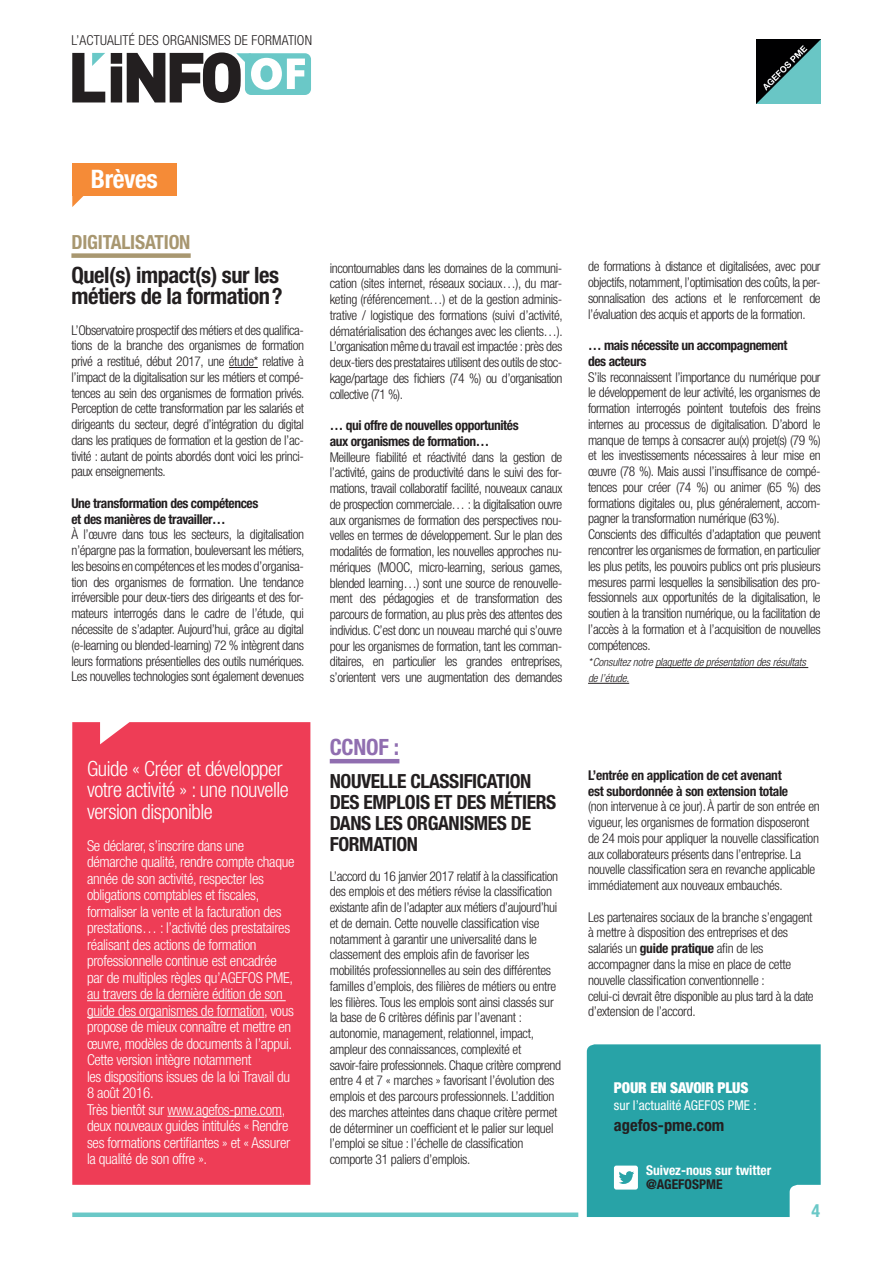
<style>
.page{position:relative;width:893px;height:1263px;background:#fff}
.page>*{position:absolute;margin:0;border:0;box-sizing:border-box;transform-origin:0 0}
.t1{font:700 condensed 25.5px "Helvetica Neue LT Std";letter-spacing:-.015em;color:#fff}
.t2{font:700 condensed 22.5px/21px "Helvetica Neue LT Std";letter-spacing:-.02em;color:#231f20}
.t3{font:700 condensed 22.5px "Helvetica Neue LT Std";letter-spacing:-.01em;color:#906eb0}
.t4{font:300 condensed 21px/21.8px "Helvetica Neue LT Std";letter-spacing:-.02em;color:#fff}
.t5{font:700 condensed 19.5px/21px "Helvetica Neue LT Std";letter-spacing:-.02em;color:#231f20}
.t6{font:700 condensed 19.5px "Helvetica Neue LT Std";letter-spacing:-.01em;color:#a89770}
.t7{font:700 condensed 18px "Helvetica Neue LT Std";color:#6ac8c7}
.t8{font:700 condensed 16.5px "Helvetica Neue LT Std";color:#231f20}
.t9{font:300 condensed 15px/16.5px "Helvetica Neue LT Std";letter-spacing:-.02em;color:#fff}
.t10{font:900 condensed 15px "Helvetica Neue LT Std";letter-spacing:-.01em;color:#fff}
.t11{font:300 condensed 13.65px "Helvetica Neue LT Std";letter-spacing:.01em;color:#231f20}
.t12{font:300 condensed 13.5px/15.8px "Helvetica Neue LT Std";letter-spacing:-.03em;color:#231f20;text-align:justify}
.t13{font:700 condensed 13.5px/15.8px "Helvetica Neue LT Std";letter-spacing:-.03em;color:#231f20}
.t14{font:condensed 13.5px "Helvetica Neue LT Std";color:#fff}
.t15{font:700 condensed 13.5px "Helvetica Neue LT Std";color:#fff}
.t16{font:700 condensed 13.5px "Helvetica Neue LT Std";color:#231f20}
.t17{font:italic 300 condensed 11.25px/15.8px "Helvetica Neue LT Std";letter-spacing:-.01em;color:#231f20}
.s1{font-weight:700}
</style>
<div class="page">
<svg style="left:72px;top:53px;width:33px;height:49px"></svg>
<div style="left:245px;top:53px;width:66px;height:42px;background:#6ac8c7;border-radius:6px"></div>
<svg style="left:111px;top:52px;width:194px;height:51px"></svg>
<div style="left:72px;top:1212px;width:506px;height:5px;background:#6ac8c7"></div>
<img style="left:757px;top:40px;width:63px;height:63px">
<div style="left:587px;top:1044px;width:234px;height:173px;background:#28a3a7"></div>
<svg style="left:72px;top:195px;width:14px;height:12px"></svg>
<div style="left:72px;top:163px;width:104px;height:32px;background:#f58b37"></div>
<div style="left:71px;top:253px;width:120px;height:5px;background:#a89770"></div>
<svg style="left:229px;top:367px;width:29px;height:1px"></svg>
<hr style="left:655px;top:667px;width:153px;height:1px;background:#231f20">
<hr style="left:588px;top:683px;width:41px;height:1px;background:#231f20">
<hr style="left:330px;top:759px;width:69px;height:4px;background:#906eb0">
<div style="left:72px;top:722px;width:238px;height:463px;background:#ee3d56"></div>
<hr style="left:87px;top:1000px;width:199px;height:1px;background:#fff">
<hr style="left:87px;top:1017px;width:177px;height:1px;background:#fff">
<hr style="left:167px;top:1116px;width:115px;height:1px;background:#fff">
<p class="t11" style="left:71px;top:33px;width:242px">L’ACTUALITÉ DES ORGANISMES DE FORMATION</p>
<h1 class="t1" style="left:91px;top:164px;width:69px">Brèves</h1>
<h3 class="t6" style="left:71px;top:230px;width:121px">DIGITALISATION</h3>
<h2 class="t2" style="left:71px;top:264px;width:213px">Quel(s) impact(s) sur les métiers de la formation?</h2>
<p class="t12" style="left:71px;top:322px;width:235px">L’Observatoire prospectif des métiers et des qualifica&shy;tions de la branche des organismes de formation privé a restitué, début 2017, une étude* relative à l’impact de la digitalisation sur les métiers et compé&shy;tences au sein des organismes de formation privés.<br>Perception de cette transformation par les salariés et dirigeants du secteur, degré d’intégration du digital dans les pratiques de formation et la gestion de l’ac&shy;tivité : autant de points abordés dont voici les princi&shy;paux enseignements.</p>
<p class="t13" style="left:71px;top:495px;width:188px">Une transformation des compétences et des manières de travailler…</p>
<p class="t12" style="left:71px;top:527px;width:235px">À l’œuvre dans tous les secteurs, la digitalisation n’épargne pas la formation, bouleversant les métiers, les besoins en compétences et les modes d’organisa&shy;tion des organismes de formation. Une tendance irréversible pour deux-tiers des dirigeants et des for&shy;mateurs interrogés dans le cadre de l’étude, qui nécessite de s’adapter. Aujourd’hui, grâce au digital (e-learning ou blended-learning) 72 % intègrent dans leurs formations présentielles des outils numériques.<br>Les nouvelles technologies sont également devenues</p>
<h3 class="t4" style="left:87px;top:757px;width:203px">Guide « Créer et développer votre activité » : une nouvelle version disponible</h3>
<p class="t9" style="left:87px;top:837px;width:209px">Se déclarer, s’inscrire dans une démarche qualité, rendre compte chaque année de son activité, respecter les obligations comptables et fiscales, formaliser la vente et la facturation des prestations… : l’activité des prestataires réalisant des actions de formation professionnelle continue est encadrée par de multiples règles qu’AGEFOS PME, au travers de la dernière édition de son guide des organismes de formation, vous propose de mieux connaître et mettre en œuvre, modèles de documents à l’appui.<br>Cette version intègre notamment<br>les dispositions issues de la loi Travail du 8 août 2016.<br>Très bientôt sur www.agefos-pme.com, deux nouveaux guides intitulés « Rendre ses formations certifiantes » et « Assurer la qualité de son offre ».</p>
<p class="t12" style="left:330px;top:260px;width:235px">incontournables dans les domaines de la communi&shy;cation (sites internet, réseaux sociaux…), du mar&shy;keting (référencement…) et de la gestion adminis&shy;trative / logistique des formations (suivi d’activité, dématérialisation des échanges avec les clients…).<br>L’organisation même du travail est impactée : près des deux-tiers des prestataires utilisent des outils de stoc&shy;kage/partage des fichiers (74 %) ou d’organisation collective (71 %).</p>
<p class="t13" style="left:330px;top:417px;width:190px">… qui offre de nouvelles opportunités aux organismes de formation…</p>
<p class="t12" style="left:330px;top:449px;width:235px">Meilleure fiabilité et réactivité dans la gestion de l’activité, gains de productivité dans le suivi des for&shy;mations, travail collaboratif facilité, nouveaux canaux de prospection commerciale… : la digitalisation ouvre aux organismes de formation des perspectives nou&shy;velles en termes de développement. Sur le plan des modalités de formation, les nouvelles approches nu&shy;mériques (MOOC, micro-learning, serious games, blended learning…) sont une source de renouvelle&shy;ment des pédagogies et de transformation des parcours de formation, au plus près des attentes des individus. C’est donc un nouveau marché qui s’ouvre pour les organismes de formation, tant les comman&shy;ditaires, en particulier les grandes entreprises, s’orientent vers une augmentation des demandes</p>
<h2 class="t3" style="left:330px;top:733px;width:71px">CCNOF :</h2>
<h3 class="t5" style="left:330px;top:771px;width:228px">NOUVELLE CLASSIFICATION<br>DES EMPLOIS ET DES MÉTIERS<br>DANS LES ORGANISMES DE<br>FORMATION</h3>
<p class="t12" style="left:330px;top:868px;width:233px;text-align:left">L’accord du 16 janvier 2017 relatif à la classification des emplois et des métiers révise la classification existante afin de l’adapter aux métiers d’aujourd’hui et de demain. Cette nouvelle classification vise notamment à garantir une universalité dans le classement des emplois afin de favoriser les mobilités professionnelles au sein des différentes familles d’emplois, des filières de métiers ou entre les filières. Tous les emplois sont ainsi classés sur la base de 6 critères définis par l’avenant : autonomie, management, relationnel, impact, ampleur des connaissances, complexité et savoir-faire professionnels. Chaque critère comprend entre 4 et 7 « marches » favorisant l’évolution des emplois et des parcours professionnels. L’addition des marches atteintes dans chaque critère permet de déterminer un coefficient et le palier sur lequel l’emploi se situe : l’échelle de classification comporte 31 paliers d’emplois.</p>
<p class="t12" style="left:588px;top:259px;width:234px">de formations à distance et digitalisées, avec pour objectifs, notamment, l’optimisation des coûts, la per&shy;sonnalisation des actions et le renforcement de l’évaluation des acquis et apports de la formation.</p>
<p class="t13" style="left:588px;top:337px;width:201px">… mais nécessite un accompagnement des acteurs</p>
<p class="t12" style="left:588px;top:369px;width:234px;text-align:left">S’ils reconnaissent l’importance du numérique pour le développement de leur activité, les organismes de formation interrogés pointent toutefois des freins internes au processus de digitalisation. D’abord le manque de temps à consacrer au(x) projet(s) (79 %) et les investissements nécessaires à leur mise en œuvre (78 %). Mais aussi l’insuffisance de compé&shy;tences pour créer (74 %) ou animer (65 %) des formations digitales ou, plus généralement, accom&shy;pagner la transformation numérique (63%).<br>Conscients des difficultés d’adaptation que peuvent rencontrer les organismes de formation, en particulier les plus petits, les pouvoirs publics ont pris plusieurs mesures parmi lesquelles la sensibilisation des pro&shy;fessionnels aux opportunités de la digitalisation, le soutien à la transition numérique, ou la facilitation de l’accès à la formation et à l’acquisition de nouvelles compétences.</p>
<p class="t17" style="left:588px;top:655px;width:219px">*Consultez notre plaquette de présentation des résultats de l’étude.</p>
<p class="t13" style="left:588px;top:767px;width:202px">L’entrée en application de cet avenant est subordonnée à son extension totale</p>
<p class="t12" style="left:588px;top:799px;width:233px;text-align:left">(non intervenue à ce jour). À partir de son entrée en vigueur, les organismes de formation disposeront de 24 mois pour appliquer la nouvelle classification aux collaborateurs présents dans l’entreprise. La nouvelle classification sera en revanche applicable immédiatement aux nouveaux embauchés.</p>
<p class="t12" style="left:588px;top:909px;width:227px;text-align:left">Les partenaires sociaux de la branche s’engagent à mettre à disposition des entreprises et des salariés un <span class="s1">guide pratique</span> afin de les accompagner dans la mise en place de cette nouvelle classification conventionnelle :<br>celui-ci devrait être disponible au plus tard à la date d’extension de l’accord.</p>
<p class="t10" style="left:614px;top:1079px;width:136px">POUR EN SAVOIR PLUS</p>
<p class="t14" style="left:614px;top:1097px;width:144px">sur l’actualité AGEFOS PME :</p>
<p class="t8" style="left:614px;top:1115px;width:112px">agefos-pme.com</p>
<p class="t15" style="left:646px;top:1162px;width:127px">Suivez-nous sur twitter</p>
<p class="t16" style="left:646px;top:1175px;width:78px">@AGEFOSPME</p>
<h3 class="t7" style="left:812px;top:1199px;width:10px">4</h3>
</div>
